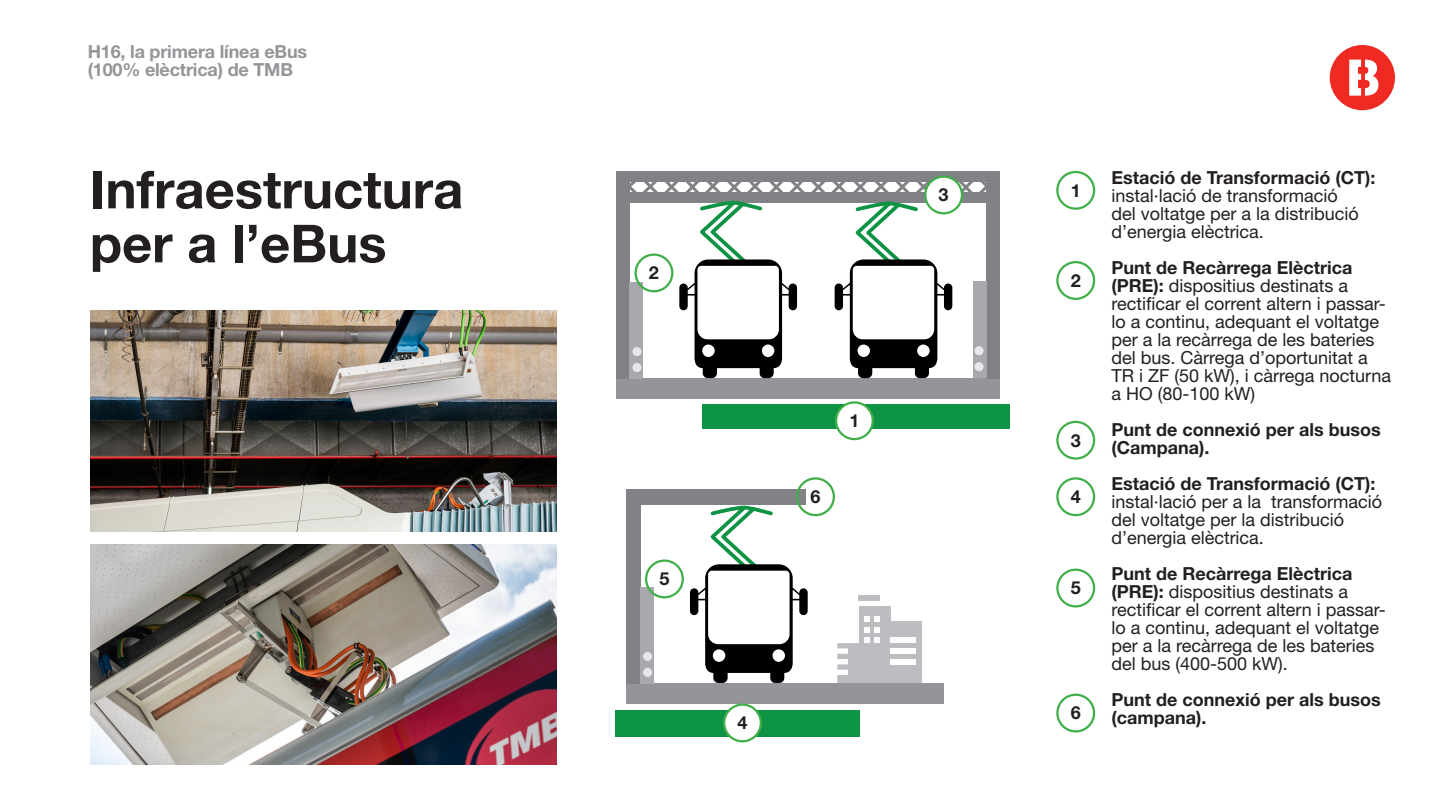
<style>
.page{position:relative;width:1440px;height:810px;background:#fff}
.page>*{position:absolute;margin:0;border:0;box-sizing:border-box;transform-origin:0 0}
.t1{font:700 52.5px/54px "Helvetica Neue LT Std";color:#231f20}
.t2{font:18px/18px "Helvetica Neue LT Std";color:#231f20}
.t3{font:700 18px/18px "Helvetica Neue LT Std";color:#231f20}
.t4{font:700 18px/18px "Helvetica Neue LT Std";letter-spacing:-.01em;color:#939598}
.s1{font-weight:700}
</style>
<div class="page">
<img style="left:90px;top:544px;width:466px;height:221px">
<img style="left:90px;top:310px;width:466px;height:221px">
<div style="left:616px;top:378px;width:384px;height:21px;background:#939598"></div>
<div style="left:616px;top:171px;width:14px;height:207px;background:#808285"></div>
<div style="left:617px;top:171px;width:383px;height:10px;background:#808285"></div>
<div style="left:630px;top:282px;width:13px;height:97px;background:#a8a9ad"></div>
<div style="left:702px;top:405px;width:308px;height:24px;background:#0d9344"></div>
<div style="left:986px;top:171px;width:14px;height:207px;background:#808285"></div>
<svg style="left:629px;top:178px;width:358px;height:200px"></svg>
<div style="left:859px;top:606px;width:31px;height:80px;background:#bcbdc0"></div>
<div style="left:890px;top:622px;width:32px;height:69px;background:#bcbdc0"></div>
<div style="left:859px;top:595px;width:21px;height:6px;background:#bcbdc0"></div>
<div style="left:626px;top:683px;width:318px;height:21px;background:#939598"></div>
<div style="left:626px;top:489px;width:15px;height:194px;background:#808285"></div>
<div style="left:640px;top:587px;width:14px;height:97px;background:#a8a9ad"></div>
<div style="left:616px;top:710px;width:244px;height:27px;background:#0d9344"></div>
<svg style="left:643px;top:652px;width:9px;height:9px"></svg>
<svg style="left:643px;top:668px;width:9px;height:9px"></svg>
<svg style="left:690px;top:502px;width:118px;height:181px"></svg>
<div style="left:630px;top:489px;width:175px;height:16px;background:#808285"></div>
<svg style="left:837px;top:617px;width:32px;height:66px"></svg>
<svg style="left:875px;top:617px;width:5px;height:26px"></svg>
<div style="left:890px;top:638px;width:26px;height:5px;background:#fff"></div>
<div style="left:890px;top:648px;width:26px;height:6px;background:#fff"></div>
<div style="left:890px;top:659px;width:26px;height:5px;background:#fff"></div>
<div style="left:1056px;top:171px;width:39px;height:39px;border:2px solid #40ae49;border-radius:50%"></div>
<div style="left:1056px;top:261px;width:39px;height:39px;border:2px solid #40ae49;border-radius:50%"></div>
<div style="left:1056px;top:421px;width:39px;height:39px;border:2px solid #40ae49;border-radius:50%"></div>
<div style="left:1056px;top:477px;width:39px;height:39px;border:2px solid #40ae49;border-radius:50%"></div>
<div style="left:1056px;top:569px;width:39px;height:39px;border:2px solid #40ae49;border-radius:50%"></div>
<div style="left:1056px;top:694px;width:39px;height:39px;border:2px solid #40ae49;border-radius:50%"></div>
<div style="left:836px;top:402px;width:37px;height:37px;background:#fff;border-radius:50%"></div>
<div style="left:835px;top:401px;width:39px;height:39px;border:2px solid #40ae49;border-radius:50%"></div>
<div style="left:635px;top:253px;width:38px;height:39px;border:2px solid #40ae49;border-radius:50%"></div>
<div style="left:925px;top:177px;width:37px;height:36px;background:#fff;border-radius:50%"></div>
<div style="left:924px;top:175px;width:39px;height:39px;border:2px solid #40ae49;border-radius:50%"></div>
<div style="left:724px;top:705px;width:37px;height:36px;background:#fff;border-radius:50%"></div>
<div style="left:723px;top:703px;width:39px;height:39px;border:2px solid #40ae49;border-radius:50%"></div>
<div style="left:645px;top:559px;width:39px;height:39px;border:2px solid #40ae49;border-radius:50%"></div>
<div style="left:796px;top:477px;width:39px;height:39px;border:2px solid #40ae49;border-radius:50%"></div>
<svg style="left:1330px;top:45px;width:65px;height:65px"></svg>
<p class="t4" style="left:88px;top:42px;width:221px">H16, la primera línea eBus (100% elèctrica) de TMB</p>
<p class="t1" style="left:90px;top:161px;width:375px">Infraestructura per a l’eBus</p>
<p class="t2" style="left:1112px;top:168px;width:265px"><span class="s1">Estació de Transformació (CT): </span>instal·lació de transformació<br>del voltatge per a la distribució d’energia elèctrica.</p>
<p class="t3" style="left:1071px;top:181px;width:12px">1</p>
<p class="t3" style="left:939px;top:186px;width:12px">3</p>
<p class="t2" style="left:1112px;top:258px;width:281px"><span class="s1">Punt de Recàrrega Elèctrica (PRE):</span> dispositius destinats a rectificar el corrent altern i passar&shy;lo a continu, adequant el voltatge per a la recàrrega de les bateries del bus. Càrrega d’oportunitat a<br>TR i ZF (50 kW), i càrrega nocturna a HO (80-100 kW)</p>
<p class="t3" style="left:1112px;top:420px;width:271px">Punt de connexió per als busos (Campana).</p>
<p class="t2" style="left:1112px;top:474px;width:272px"><span class="s1">Estació de Transformació (CT): </span>instal·lació per a la transformació del voltatge per la distribució d’energia elèctrica.</p>
<p class="t2" style="left:1112px;top:564px;width:276px"><span class="s1">Punt de Recàrrega Elèctrica (PRE):</span> dispositius destinats a rectificar el corrent altern i passar&shy;lo a continu, adequant el voltatge per a la recàrrega de les bateries del bus (400-500 kW).</p>
<p class="t3" style="left:1112px;top:690px;width:271px">Punt de connexió per als busos (campana).</p>
<p class="t3" style="left:649px;top:264px;width:12px">2</p>
<p class="t3" style="left:1071px;top:271px;width:12px">2</p>
<p class="t3" style="left:849px;top:411px;width:12px">1</p>
<p class="t3" style="left:1071px;top:431px;width:12px">3</p>
<p class="t3" style="left:811px;top:487px;width:12px">6</p>
<p class="t3" style="left:1071px;top:487px;width:12px">4</p>
<p class="t3" style="left:659px;top:570px;width:12px">5</p>
<p class="t3" style="left:1071px;top:579px;width:12px">5</p>
<p class="t3" style="left:1071px;top:704px;width:12px">6</p>
<p class="t3" style="left:737px;top:714px;width:12px">4</p>
</div>
